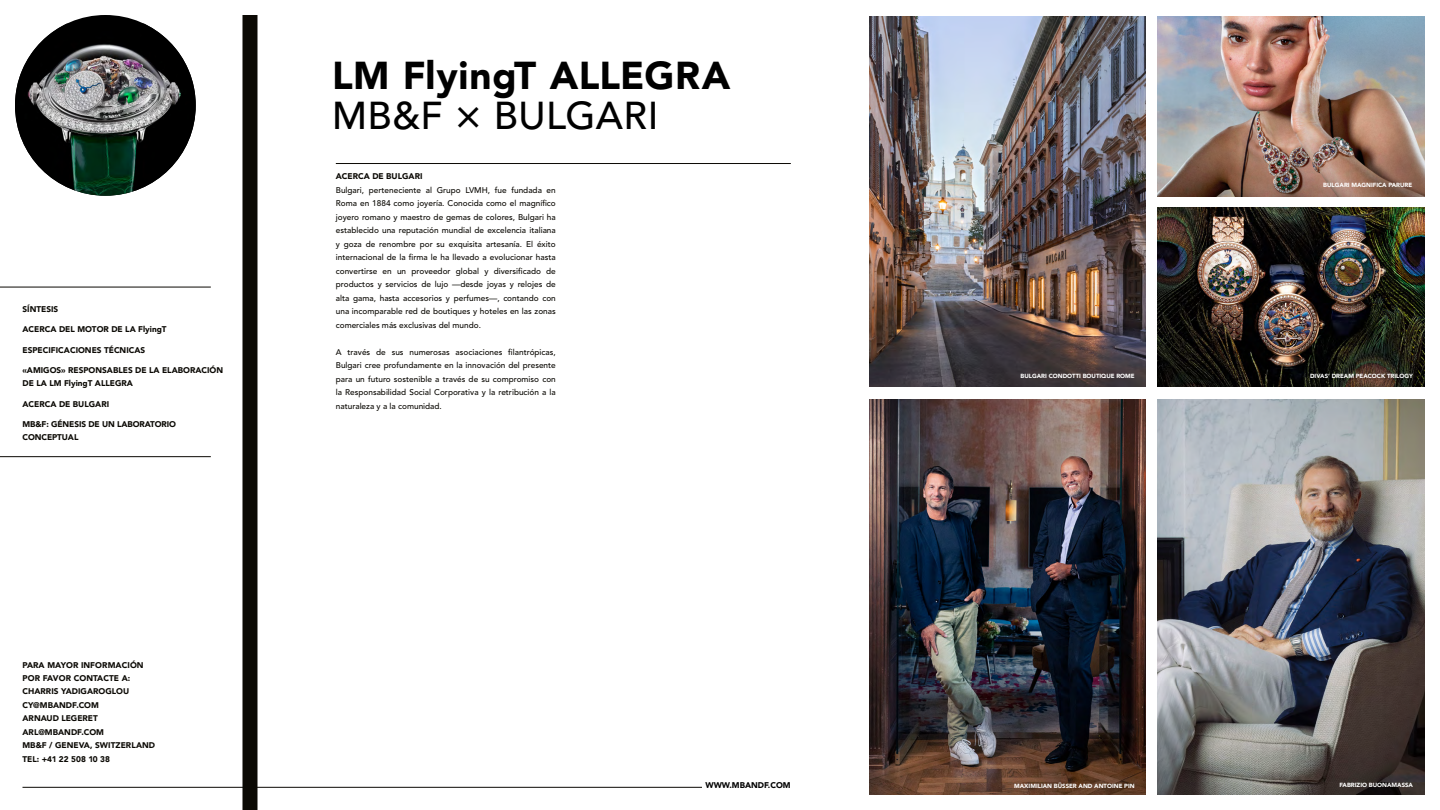
<style>
.page{position:relative;width:1440px;height:810px;background:#fff}
.page>*{position:absolute;margin:0;border:0;box-sizing:border-box;transform-origin:0 0}
.t1{font:900 38.62px "Avenir LT Std";letter-spacing:.01em;color:#000}
.t2{font:500 38.62px "Avenir LT Std";letter-spacing:.01em;color:#000}
.t3{font:500 8.25px/13.5px "Avenir LT Std";color:#0b0904;text-align:justify}
.t4{font:900 8.25px/13.5px "Avenir LT Std";color:#0b0904}
.t5{font:900 8.25px/13.5px "Avenir";color:#0b0904}
.t6{font:900 8.25px "Avenir LT Std";color:#000}
.t7{font:900 6px "Avenir";color:#fff}
.t8{font:900 6px "Avenir LT Std";color:#fff}
</style>
<div class="page">
<hr style="left:22px;top:787px;width:680px;height:1px;background:#0b0904">
<hr style="left:336px;top:163px;width:455px;height:1px;background:#0b0904">
<img style="left:15px;top:24px;width:181px;height:172px">
<div style="left:242px;top:15px;width:15px;height:795px;background:#0b0904"></div>
<hr style="left:0;top:287px;width:211px;height:1px;background:#0b0904">
<hr style="left:0;top:456px;width:211px;height:1px;background:#0b0904">
<img style="left:869px;top:16px;width:556px;height:779px">
<p class="t4" style="left:22px;top:302px;width:37px">SÍNTESIS</p>
<p class="t4" style="left:22px;top:323px;width:146px">ACERCA DEL MOTOR DE LA FlyingT</p>
<p class="t4" style="left:22px;top:343px;width:124px">ESPECIFICACIONES TÉCNICAS</p>
<p class="t4" style="left:22px;top:363px;width:202px">«AMIGOS» RESPONSABLES DE LA ELABORACIÓN<br>DE LA LM FlyingT ALLEGRA</p>
<p class="t4" style="left:22px;top:397px;width:88px">ACERCA DE BULGARI</p>
<p class="t4" style="left:22px;top:417px;width:155px">MB&amp;F: GÉNESIS DE UN LABORATORIO<br>CONCEPTUAL</p>
<p class="t4" style="left:22px;top:658px;width:123px">PARA MAYOR INFORMACIÓN<br>POR FAVOR CONTACTE A:</p>
<p class="t5" style="left:22px;top:685px;width:134px">CHARRIS YADIGAROGLOU<br>CY@MBANDF.COM<br>ARNAUD LEGERET<br>ARL@MBANDF.COM<br>MB&amp;F / GENEVA, SWITZERLAND<br>TEL: +41 22 508 10 38</p>
<h1 class="t1" style="left:332px;top:52px;width:400px">LM FlyingT ALLEGRA</h1>
<h1 class="t2" style="left:332px;top:94px;width:328px">MB&amp;F × BULGARI</h1>
<p class="t4" style="left:336px;top:170px;width:88px">ACERCA DE BULGARI</p>
<p class="t3" style="left:336px;top:183px;width:222px">Bulgari, perteneciente al Grupo LVMH, fue fundada en Roma en 1884 como joyería. Conocida como el magnífico joyero romano y maestro de gemas de colores, Bulgari ha establecido una reputación mundial de excelencia italiana y goza de renombre por su exquisita artesanía. El éxito internacional de la firma le ha llevado a evolucionar hasta convertirse en un proveedor global y diversificado de productos y servicios de lujo —desde joyas y relojes de alta gama, hasta accesorios y perfumes—, contando con una incomparable red de boutiques y hoteles en las zonas comerciales más exclusivas del mundo.</p>
<p class="t3" style="left:336px;top:345px;width:222px">A través de sus numerosas asociaciones filantrópicas, Bulgari cree profundamente en la innovación del presente para un futuro sostenible a través de su compromiso con la Responsabilidad Social Corporativa y la retribución a la naturaleza y a la comunidad.</p>
<p class="t6" style="left:705px;top:780px;width:87px">WWW.MBANDF.COM</p>
<p class="t7" style="left:1021px;top:371px;width:116px">BULGARI CONDOTTI BOUTIQUE ROME</p>
<p class="t7" style="left:1014px;top:780px;width:122px">MAXIMILIAN BÜSSER AND ANTOINE PIN</p>
<p class="t7" style="left:1323px;top:180px;width:91px">BULGARI MAGNIFICA PARURE</p>
<p class="t7" style="left:1310px;top:371px;width:104px">DIVAS’ DREAM PEACOCK TRILOGY</p>
<p class="t8" style="left:1312px;top:782px;width:107px">LEGACY MACHINE FlyingT FRIENDS</p>
<p class="t7" style="left:1339px;top:780px;width:75px">FABRIZIO BUONAMASSA</p>
</div>
